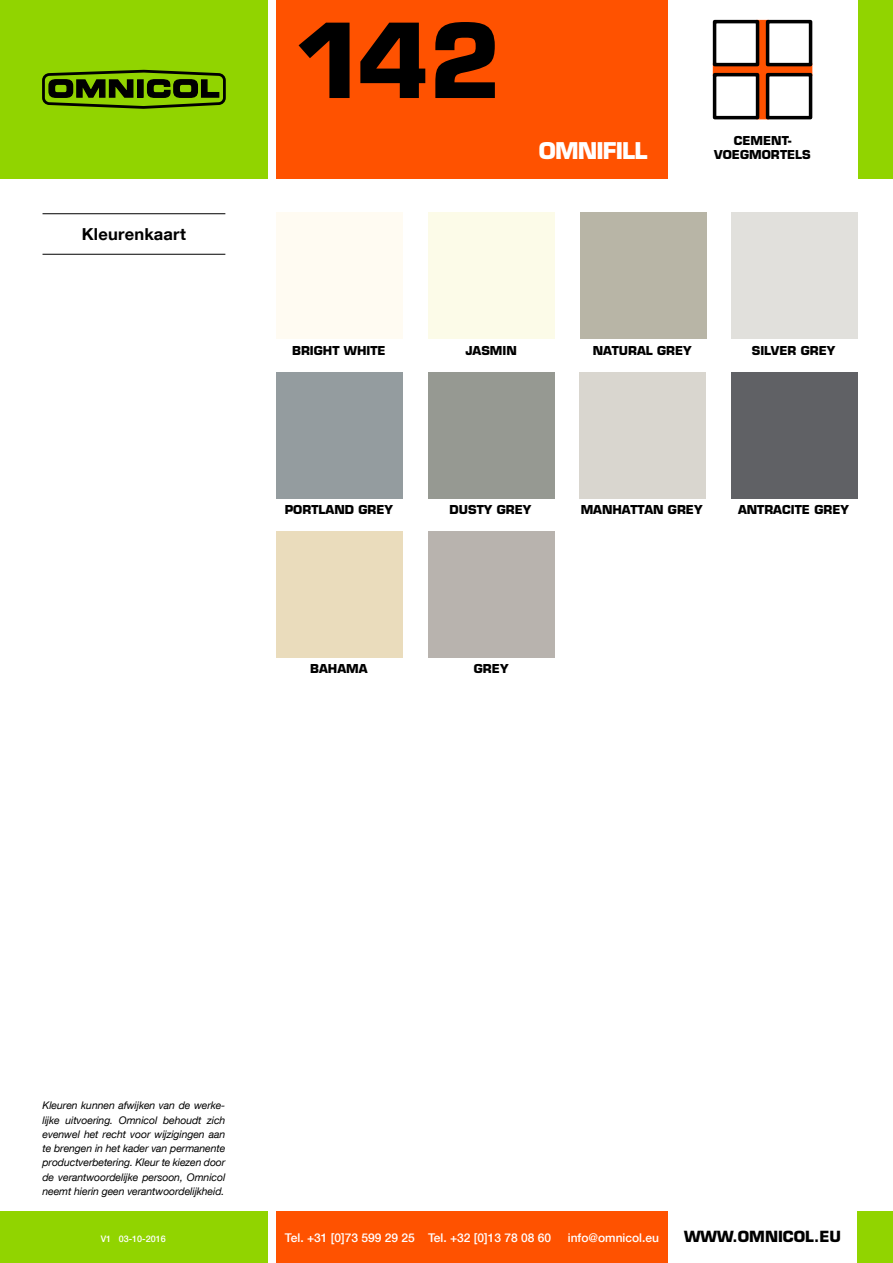
<style>
.page{position:relative;width:893px;height:1263px;background:#fff}
.page>*{position:absolute;margin:0;border:0;box-sizing:border-box;transform-origin:0 0}
.t1{font:700 100.5px "Eurostile LT Std";color:#000}
.t2{font:700 22.5px "Eurostile LT Std";letter-spacing:-.04em;color:#fff}
.t3{font:700 16.5px "Helvetica Neue LT Com";letter-spacing:.015em;color:#000}
.t4{font:700 15px "Eurostile LT Std";color:#000}
.t5{font:700 12px/13.5px "Eurostile LT Std";color:#000;text-align:center}
.t6{font:500 12px "Helvetica Neue LT Com";color:#fff}
.t7{font:italic 10.5px/14.2px "Helvetica Neue LT Com";letter-spacing:-.01em;color:#000;text-align:justify}
.t8{font:500 9px "Helvetica Neue LT Com";color:#fff}
</style>
<div class="page">
<div style="left:0;top:0;width:268px;height:179px;background:#91d400"></div>
<div style="left:276px;top:1212px;width:392px;height:51px;background:#ff5200"></div>
<div style="left:0;top:1212px;width:268px;height:51px;background:#91d400"></div>
<div style="left:857px;top:1211px;width:36px;height:52px;background:#91d400"></div>
<div style="left:858px;top:0;width:35px;height:179px;background:#91d400"></div>
<div style="left:42px;top:73px;width:184px;height:32px;border:3px solid #000;border-radius:6px"></div>
<svg style="left:48px;top:79px;width:86px;height:19px"></svg>
<div style="left:138px;top:80px;width:5px;height:17px;background:#000"></div>
<div style="left:137px;top:79px;width:7px;height:19px;border:1px solid #000"></div>
<svg style="left:146px;top:79px;width:74px;height:19px"></svg>
<div style="left:276px;top:0;width:392px;height:179px;background:#ff5200"></div>
<svg style="left:759px;top:20px;width:7px;height:99px"></svg>
<svg style="left:713px;top:63px;width:99px;height:13px"></svg>
<div style="left:713px;top:73px;width:46px;height:46px;border:4px solid #000"></div>
<div style="left:766px;top:73px;width:46px;height:46px;border:4px solid #000"></div>
<div style="left:713px;top:20px;width:46px;height:46px;border:4px solid #000"></div>
<div style="left:766px;top:20px;width:46px;height:46px;border:4px solid #000"></div>
<hr style="left:43px;top:213px;width:182px;height:1px;background:#000">
<hr style="left:43px;top:254px;width:182px;height:1px;background:#000">
<div style="left:276px;top:213px;width:127px;height:126px;background:#fffbf2"></div>
<div style="left:428px;top:213px;width:126px;height:126px;background:#fcfbe8"></div>
<div style="left:580px;top:213px;width:126px;height:126px;background:#b8b5a6"></div>
<div style="left:731px;top:213px;width:126px;height:126px;background:#e1e0dc"></div>
<div style="left:276px;top:372px;width:127px;height:126px;background:#949c9f"></div>
<div style="left:731px;top:372px;width:126px;height:126px;background:#606165"></div>
<div style="left:579px;top:372px;width:126px;height:126px;background:#d9d6cf"></div>
<div style="left:276px;top:531px;width:127px;height:126px;background:#eadcbc"></div>
<div style="left:428px;top:531px;width:126px;height:126px;background:#b8b3ae"></div>
<div style="left:428px;top:372px;width:126px;height:126px;background:#969992"></div>
<h3 class="t3" style="left:82px;top:224px;width:106px">Kleurenkaart</h3>
<h1 class="t1" style="left:293px;top:-1px;width:210px">142</h1>
<h2 class="t2" style="left:539px;top:136px;width:110px">OMNIFILL</h2>
<p class="t5" style="left:714px;top:134px;width:98px">CEMENT-<br>VOEGMORTELS</p>
<p class="t5" style="left:292px;top:343px;width:95px">BRIGHT WHITE</p>
<p class="t5" style="left:465px;top:343px;width:53px">JASMIN</p>
<p class="t5" style="left:593px;top:343px;width:100px">NATURAL GREY</p>
<p class="t5" style="left:752px;top:343px;width:85px">SILVER GREY</p>
<p class="t5" style="left:285px;top:503px;width:110px">PORTLAND GREY</p>
<p class="t5" style="left:581px;top:503px;width:123px">MANHATTAN GREY</p>
<p class="t5" style="left:738px;top:503px;width:112px">ANTRACITE GREY</p>
<p class="t5" style="left:450px;top:503px;width:83px">DUSTY GREY</p>
<p class="t5" style="left:310px;top:662px;width:59px">BAHAMA</p>
<p class="t5" style="left:474px;top:662px;width:36px">GREY</p>
<p class="t7" style="left:43px;top:1098px;width:184px">Kleuren kunnen afwijken van de werke&shy;lijke uitvoering. Omnicol behoudt zich evenwel het recht voor wijzigingen aan te brengen in het kader van permanente productverbetering. Kleur te kiezen door de verantwoordelijke persoon, Omnicol neemt hierin geen verantwoordelijkheid.</p>
<p class="t8" style="left:101px;top:1233px;width:67px">V1 03-10-2016</p>
<p class="t6" style="left:285px;top:1230px;width:268px">Tel. +31 [0]73 599 29 25 Tel. +32 [0]13 78 08 60</p>
<p class="t6" style="left:568px;top:1230px;width:93px">info@omnicol.eu</p>
<h3 class="t4" style="left:684px;top:1227px;width:159px">WWW.OMNICOL.EU</h3>
</div>
